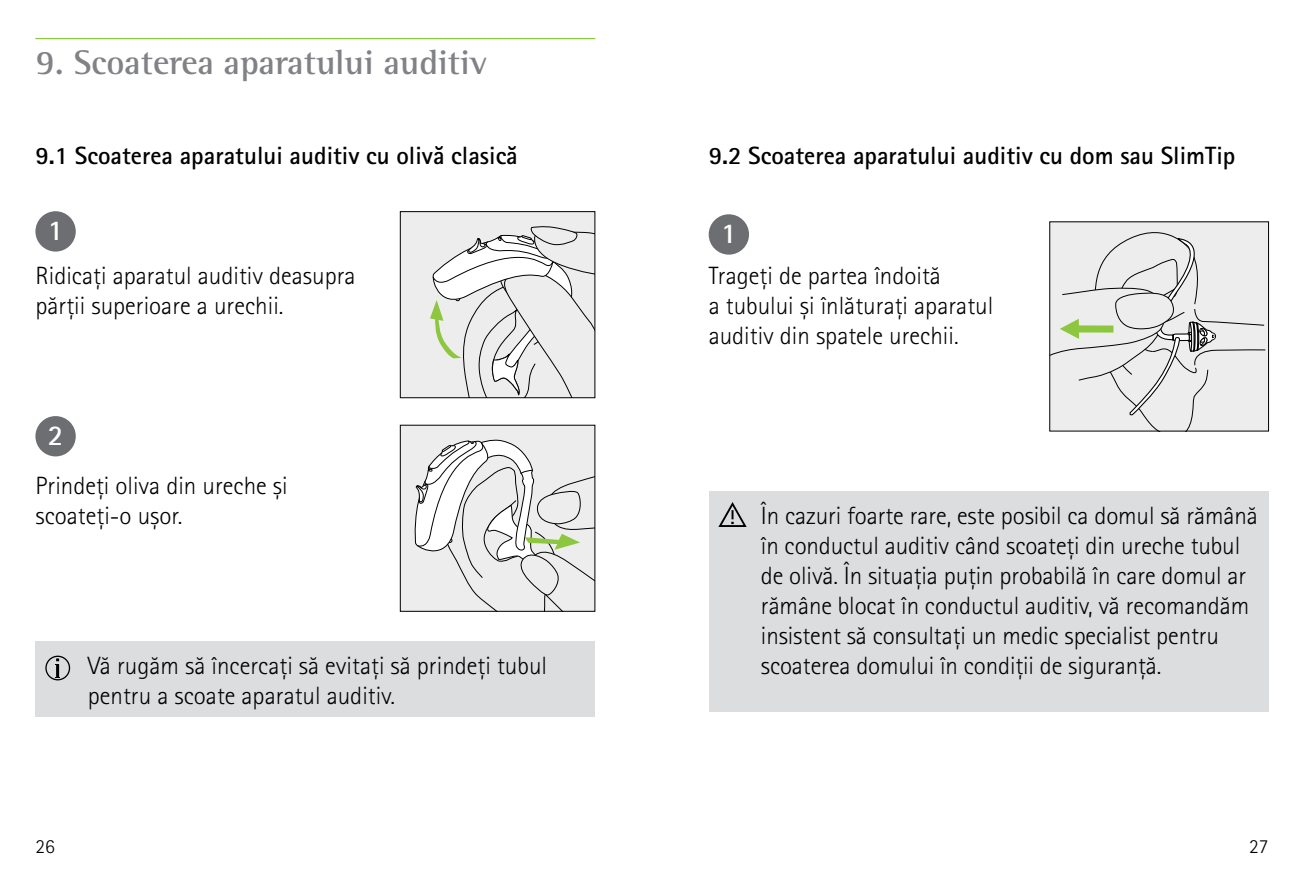
<style>
.page{position:relative;width:1304px;height:886px;background:#fff}
.page>*{position:absolute;margin:0;border:0;box-sizing:border-box;transform-origin:0 0}
.t1{font:700 35px "Rotis Semi Serif Pro";color:#808285}
.t2{font:700 28.75px "Rotis Sans Serif Pro";color:#fff}
.t3{font:300 25px/30px "Rotis Sans Serif Pro";letter-spacing:-.005em;color:#000}
.t4{font:700 25px "Rotis Sans Serif Pro";color:#000}
.t5{font:300 20px "Rotis Sans Serif Pro";color:#000}
</style>
<div class="page">
<hr style="left:35px;top:38px;width:560px;height:1px;background:#8dc63f">
<div style="left:35px;top:211px;width:41px;height:41px;background:#6d6e71;border-radius:50%"></div>
<div style="left:35px;top:416px;width:41px;height:40px;background:#6d6e71;border-radius:50%"></div>
<div style="left:400px;top:212px;width:195px;height:186px;background:#ededee"></div>
<svg style="left:430px;top:226px;width:163px;height:170px"></svg>
<div style="left:400px;top:211px;width:195px;height:187px;border:1px solid #000"></div>
<div style="left:400px;top:425px;width:195px;height:186px;background:#ededee"></div>
<svg style="left:414px;top:439px;width:179px;height:171px"></svg>
<div style="left:400px;top:425px;width:195px;height:187px;border:1px solid #000"></div>
<div style="left:35px;top:642px;width:560px;height:75px;background:#dcddde"></div>
<div style="left:709px;top:491px;width:560px;height:221px;background:#dcddde"></div>
<div style="left:709px;top:214px;width:40px;height:41px;background:#6d6e71;border-radius:50%"></div>
<svg style="left:718px;top:502px;width:29px;height:25px"></svg>
<svg style="left:1051px;top:223px;width:215px;height:206px;background:#e2e2e2"></svg>
<svg style="left:45px;top:656px;width:25px;height:24px"></svg>
<h1 class="t1" style="left:35px;top:41px;width:454px">9. Scoaterea aparatului auditiv</h1>
<p class="t4" style="left:35px;top:140px;width:484px">9.1 Scoaterea aparatului auditiv cu olivă clasică</p>
<p class="t2" style="left:48px;top:212px;width:17px">1</p>
<p class="t3" style="left:35px;top:261px;width:322px">Ridicaţi aparatul auditiv deasupra părţii superioare a urechii.</p>
<p class="t2" style="left:48px;top:417px;width:17px">2</p>
<p class="t3" style="left:35px;top:471px;width:254px">Prindeţi oliva din ureche şi scoateţi-o uşor.</p>
<p class="t3" style="left:88px;top:651px;width:461px">Vă rugăm să încercați să evitați să prindeți tubul pentru a scoate aparatul auditiv.</p>
<p class="t4" style="left:709px;top:140px;width:528px">9.2 Scoaterea aparatului auditiv cu dom sau SlimTip</p>
<p class="t2" style="left:721px;top:215px;width:17px">1</p>
<p class="t3" style="left:709px;top:261px;width:286px">Trageţi de partea îndoită<br>a tubului şi înlăturaţi aparatul auditiv din spatele urechii.</p>
<p class="t3" style="left:761px;top:501px;width:498px">În cazuri foarte rare, este posibil ca domul să rămână în conductul auditiv când scoateți din ureche tubul de olivă. În situația puțin probabilă în care domul ar rămâne blocat în conductul auditiv, vă recomandăm insistent să consultați un medic specialist pentru scoaterea domului în condiții de siguranță.</p>
<p class="t5" style="left:35px;top:834px;width:21px">26</p>
<p class="t5" style="left:1249px;top:834px;width:21px">27</p>
</div>
